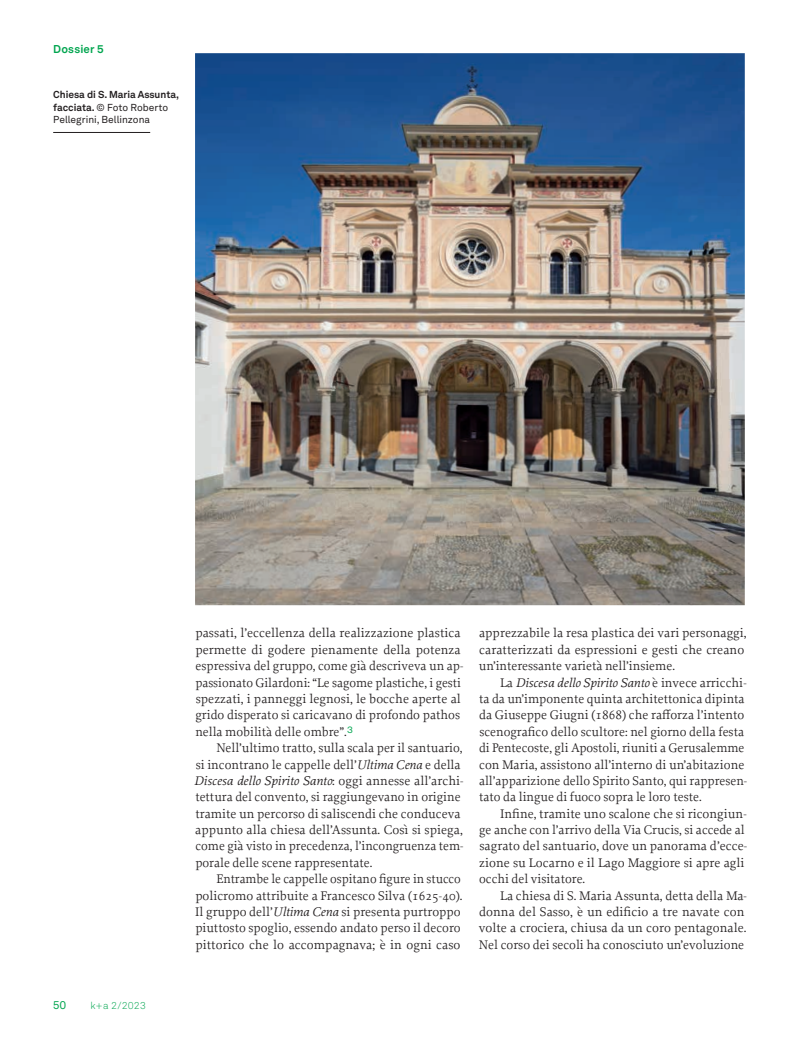
<style>
.page{position:relative;width:798px;height:1046px;background:#fff}
.page>*{position:absolute;margin:0;border:0;box-sizing:border-box;transform-origin:0 0}
.t1{font:13.12px/16.4px "Proforma";color:#231f20}
.t2{font:700 11.25px "Akkurat LL";letter-spacing:.02em;color:#00a54f}
.t3{font:11.25px "Akkurat LL";color:#00a54f}
.t4{font:10px/12.5px "Akkurat LL";color:#231f20}
.t5{font:300 10px "Akkurat LL";color:#00a54f}
.s1{font-weight:700}
.s2{font-family:"Akkurat LL";font-weight:300;font-size:17.5px;color:#00a54f}
.s3{font-style:italic}
</style>
<div class="page">
<img style="left:195px;top:53px;width:549px;height:552px">
<hr style="left:53px;top:132px;width:97px;height:1px;background:#231f20">
<p class="t2" style="left:53px;top:40px;width:52px">Dossier 5</p>
<p class="t4" style="left:53px;top:88px;width:127px"><span class="s1">Chiesa di S. Maria Assunta, facciata.</span> © Foto Roberto<br>Pellegrini, Bellinzona</p>
<p class="t3" style="left:53px;top:996px;width:15px">50</p>
<p class="t5" style="left:90px;top:998px;width:57px">k+a 2/2023</p>
<p class="t1" style="left:195px;top:624px;width:269px">passati, l’eccellenza della realizzazione plastica permette di godere pienamente della potenza espressiva del gruppo, come già descriveva un ap&shy;passionato Gilardoni: “Le sagome plastiche, i gesti spezzati, i panneggi legnosi, le bocche aperte al grido disperato si caricavano di profondo pathos nella mobilità delle ombre”.<span class="s2">3</span></p>
<p class="t1" style="left:194px;top:739px;width:270px;text-indent:22px">Nell’ultimo tratto, sulla scala per il santuario, si incontrano le cappelle dell’<span class="s3">Ultima Cena</span> e della <span class="s3">Discesa dello Spirito Santo</span>: oggi annesse all’archi&shy;tettura del convento, si raggiungevano in origine tramite un percorso di saliscendi che conduceva appunto alla chiesa dell’Assunta. Così si spiega, come già visto in precedenza, l’incongruenza tem&shy;porale delle scene rappresentate.</p>
<p class="t1" style="left:195px;top:870px;width:269px;text-indent:21px">Entrambe le cappelle ospitano figure in stucco policromo attribuite a Francesco Silva (1625-40).<br>Il gruppo dell’<span class="s3">Ultima Cena</span> si presenta purtroppo piuttosto spoglio, essendo andato perso il decoro pittorico che lo accompagnava; è in ogni caso</p>
<p class="t1" style="left:478px;top:624px;width:269px">apprezzabile la resa plastica dei vari personaggi, caratterizzati da espressioni e gesti che creano un’interessante varietà nell’insieme.</p>
<p class="t1" style="left:479px;top:673px;width:269px;text-indent:21px">La <span class="s3">Discesa dello Spirito Santo</span> è invece arricchi&shy;ta da un’imponente quinta architettonica dipinta da Giuseppe Giugni (1868) che rafforza l’intento scenografico dello scultore: nel giorno della festa di Pentecoste, gli Apostoli, riuniti a Gerusalemme con Maria, assistono all’interno di un’abitazione all’apparizione dello Spirito Santo, qui rappresen&shy;tato da lingue di fuoco sopra le loro teste.</p>
<p class="t1" style="left:479px;top:804px;width:269px;text-indent:21px">Infine, tramite uno scalone che si ricongiun&shy;ge anche con l’arrivo della Via Crucis, si accede al sagrato del santuario, dove un panorama d’ecce&shy;zione su Locarno e il Lago Maggiore si apre agli occhi del visitatore.</p>
<p class="t1" style="left:478px;top:886px;width:269px;text-indent:21px">La chiesa di S. Maria Assunta, detta della Ma&shy;donna del Sasso, è un edificio a tre navate con volte a crociera, chiusa da un coro pentagonale.<br>Nel corso dei secoli ha conosciuto un’evoluzione</p>
</div>
